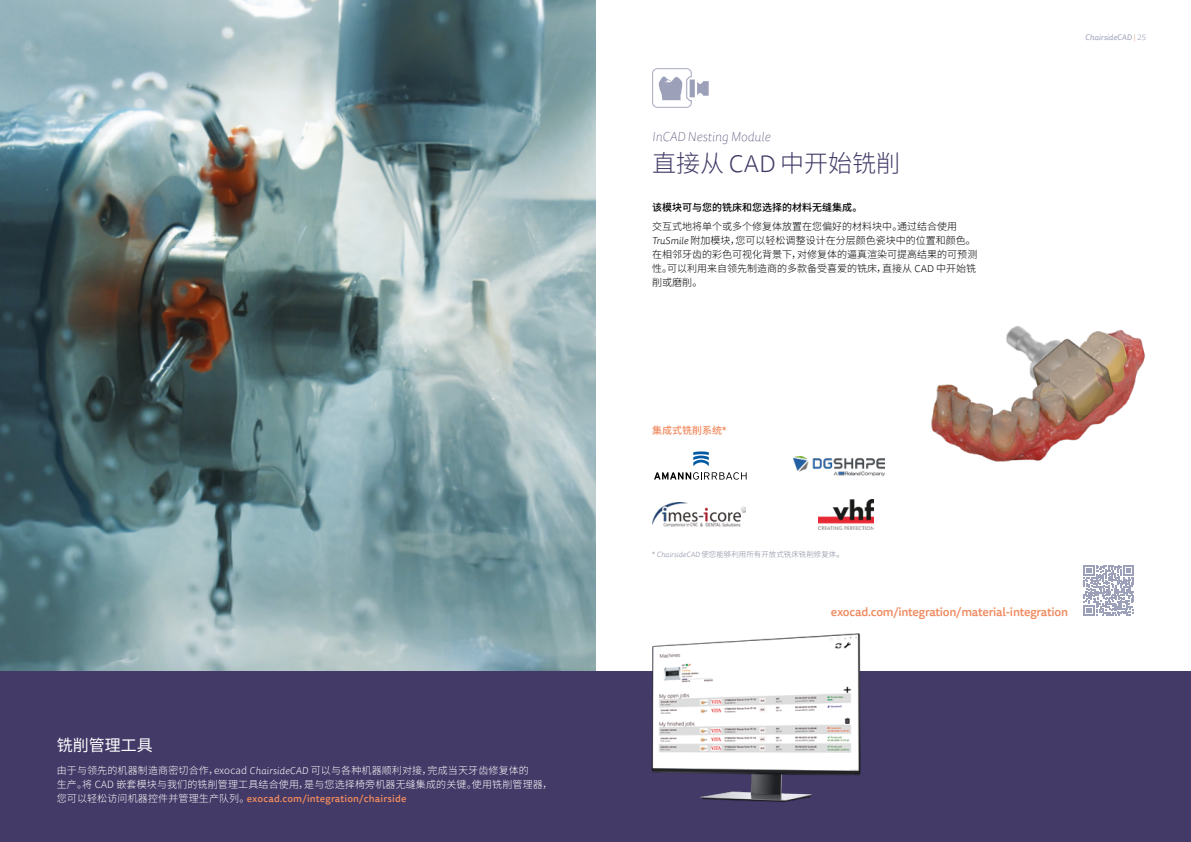
<style>
.page{position:relative;width:1191px;height:842px;background:#fff}
.page>*{position:absolute;margin:0;border:0;box-sizing:border-box;transform-origin:0 0}
.Headline_2023{font:300 24px "Source Han Sans CN";color:#433a67}
.Subheadline_16_19_2021{font:16px "Source Han Sans CN";color:#fff}
.Dachzeile_2023{font:italic 100 13px "Tisa Sans Pro";color:#433a67}
.Quote_italic_9_13{font:500 12px "Tisa Sans Pro";letter-spacing:-.02em;color:#f08a5f}
.Copytext_neg{font:300 10px/14px "Source Han Sans CN";letter-spacing:.015em;color:#fff}
.Copytext_de{font:300 10px/14px "Source Han Sans CN";color:#000}
.Copytext_medium{font:500 10px "Source Han Sans CN";color:#000}
.Copytext_de-2{font:500 10px "Source Han Sans CN";color:#f08a5f}
.t1{font:italic 8px "Tisa Sans Pro";color:#9ca0b9}
.Copytext{font:300 7.5px "Source Han Sans CN";letter-spacing:.01em;color:#868a9e}
.s1{font-family:"Tisa Sans Pro";font-style:italic}
.s2{font-family:"Tisa Sans Pro";font-weight:500;color:#f08a5f}
.s3{font-family:"Tisa Sans Pro"}
.s4{font-weight:300;font-style:normal;color:#f08a5f}
.s5{font-weight:300;font-style:normal}
.s6{font-weight:400}
</style>
<div class="page">
<img style="left:0;top:0;width:595px;height:671px">
<div style="left:0;top:671px;width:1191px;height:171px;background:#433a67"></div>
<svg style="left:1083px;top:565px;width:50px;height:50px"></svg>
<img style="left:652px;top:503px;width:94px;height:24px">
<img style="left:793px;top:456px;width:91px;height:19px">
<img style="left:818px;top:500px;width:55px;height:30px">
<img style="left:651px;top:633px;width:210px;height:169px">
<svg style="left:652px;top:68px;width:56px;height:40px"></svg>
<img style="left:931px;top:326px;width:214px;height:136px">
<svg style="left:693px;top:451px;width:16px;height:15px"></svg>
<svg style="left:654px;top:472px;width:92px;height:8px"></svg>
<p class="Subheadline_16_19_2021" style="left:57px;top:736px;width:97px">铣削管理工具</p>
<p class="Copytext_neg" style="left:57px;top:763px;width:497px">由于与领先的机器制造商密切合作，exocad <span class="s1">ChairsideCAD</span> 可以与各种机器顺利对接，完成当天牙齿修复体的<br>生产。将 CAD 嵌套模块与我们的铣削管理工具结合使用，是与您选择椅旁机器无缝集成的关键。使用铣削管理器，您可以轻松访问机器控件并管理生产队列。<span class="s2">exocad.com/integration/chairside</span></p>
<p class="Dachzeile_2023" style="left:652px;top:128px;width:120px">InCAD Nesting Module</p>
<p class="Headline_2023" style="left:652px;top:149px;width:249px">直接从 <span class="s3">CAD</span> 中开始铣削</p>
<p class="Copytext_medium" style="left:652px;top:201px;width:212px">该模块可与您的铣床和您选择的材料无缝集成。</p>
<p class="Copytext_de" style="left:652px;top:220px;width:326px">交互式地将单个或多个修复体放置在您偏好的材料块中。通过结合使用<span class="s1">TruSmile</span> 附加模块，您可以轻松调整设计在分层颜色瓷块中的位置和颜色。在相邻牙齿的彩色可视化背景下，对修复体的逼真渲染可提高结果的可预测性。可以利用来自领先制造商的多款备受喜爱的铣床，直接从 <span class="s3">CAD</span> 中开始铣削或磨削。</p>
<p class="t1" style="left:1085px;top:32px;width:62px">ChairsideCAD <span class="s4">|</span> <span class="s5">25</span></p>
<p class="Copytext_de-2" style="left:652px;top:425px;width:76px">集成式铣削系统<span class="s3">*</span></p>
<p class="Copytext" style="left:652px;top:550px;width:193px"><span class="s3">*</span> <span class="s1">ChairsideCAD</span> 使您能够利用所有开放式铣床铣削修复体<span class="s6">。</span></p>
<p class="Quote_italic_9_13" style="left:831px;top:603px;width:239px">exocad.com/integration/material-integration</p>
</div>
